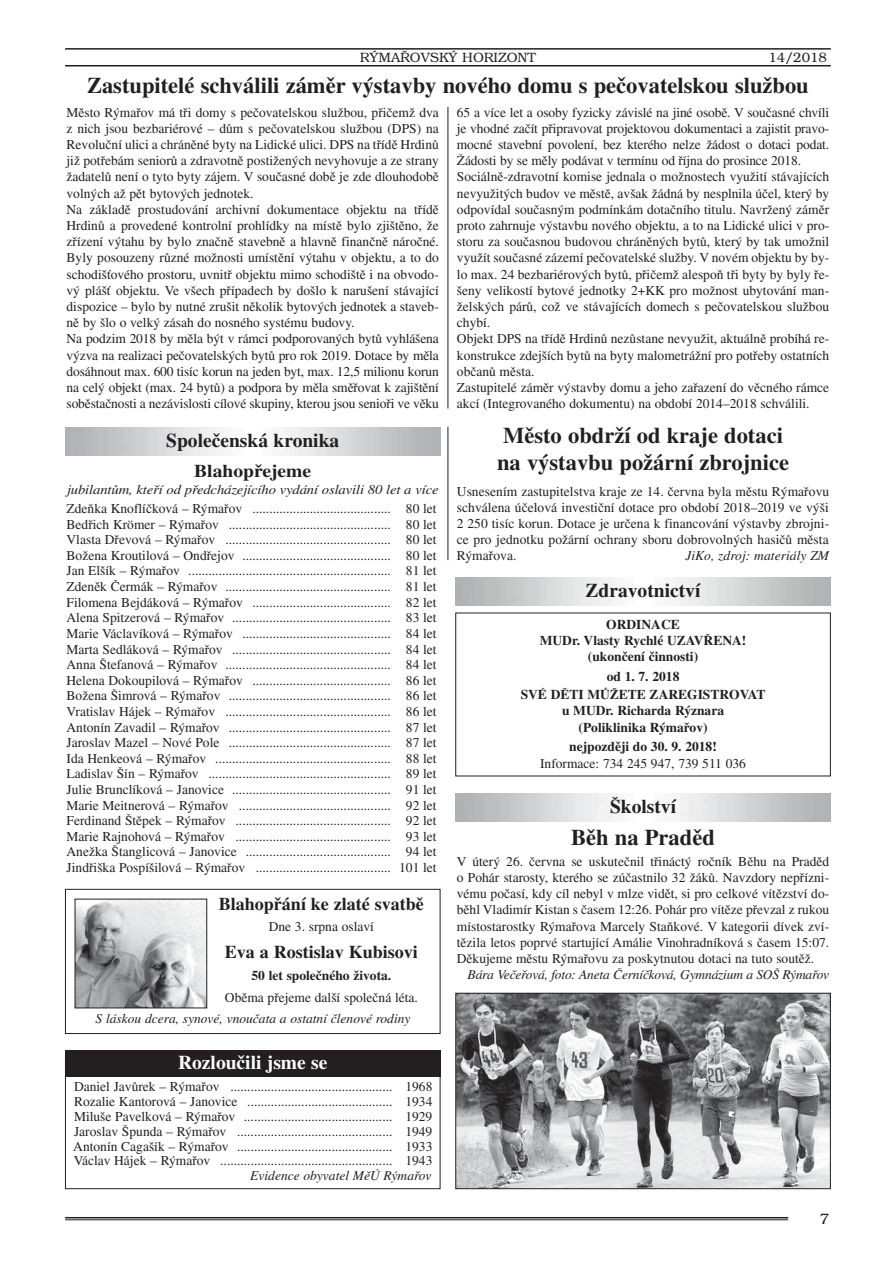
<style>
.page{position:relative;width:893px;height:1271px;background:#fff}
.page>*{position:absolute;margin:0;border:0;box-sizing:border-box;transform-origin:0 0}
.t1{font:700 22.5px/27px "Times CE";color:#231f20}
.t2{font:700 19.5px "Times CE";color:#231f20}
.t3{font:700 19.5px "Times CE";color:#fff}
.t4{font:700 18px "Times CE";color:#231f20}
.t5{font:700 18px "Times CE";color:#231f20;scale:1.09 1}
.t6{font:300 15px "Bookman CE";color:#231f20}
.t7{font:13.5px/16.2px "Times CE";color:#231f20;text-align:justify}
.t8{font:700 13.5px/16.2px "Times CE";color:#231f20;text-align:center}
.t9{font:italic 13.5px "Times CE";letter-spacing:-.01em;color:#231f20}
.t10{font:italic 13.5px "Times CE";letter-spacing:-.01em;color:#231f20;scale:1.09 1}
.t11{font:300 13.5px "Bookman CE";color:#231f20}
</style>
<div class="page">
<hr style="left:65px;top:48px;width:765px;height:2px;background:#231f20">
<hr style="left:65px;top:65px;width:765px;height:1px;background:#231f20">
<hr style="left:65px;top:1216px;width:723px;height:2px;background:#231f20">
<hr style="left:65px;top:1219px;width:723px;height:1px;background:#231f20">
<img style="left:457px;top:994px;width:371px;height:192px">
<div style="left:455px;top:992px;width:375px;height:196px;border:1px solid #231f20"></div>
<svg style="left:65px;top:898px;width:376px;height:291px"></svg>
<div style="left:65px;top:1049px;width:375px;height:27px;background:#231f20"></div>
<hr style="left:447px;top:107px;width:1px;height:301px;background:#231f20">
<hr style="left:447px;top:426px;width:1px;height:134px;background:#231f20">
<p class="t11" style="left:360px;top:52px;width:177px">RÝMAŘOVSKÝ HORIZONT</p>
<p class="t11" style="left:768px;top:52px;width:60px">14/2018</p>
<h1 class="t1" style="left:87px;top:74px;width:723px">Zastupitelé schválili zámûr v˘stavby nového domu s peãovatelskou sluÏbou</h1>
<p class="t7" style="left:67px;top:105px;width:374px;text-align:left">Mûsto R˘mafiov má tfii domy s peãovatelskou sluÏbou, pfiiãemÏ dva z nich jsou bezbariérové – dÛm s peãovatelskou sluÏbou (DPS) na Revoluãní ulici a chránûné byty na Lidické ulici. DPS na tfiídû HrdinÛ jiÏ potfiebám seniorÛ a zdravotnû postiÏen˘ch nevyhovuje a ze strany ÏadatelÛ není o tyto byty zájem. V souãasné dobû je zde dlouhodobû voln˘ch aÏ pût bytov˘ch jednotek.<br>Na základû prostudování archivní dokumentace objektu na tfiídû HrdinÛ a provedené kontrolní prohlídky na místû bylo zji‰tûno, Ïe zfiízení v˘tahu by bylo znaãnû stavebnû a hlavnû finanãnû nároãné.<br>Byly posouzeny rÛzné moÏnosti umístûní v˘tahu v objektu, a to do schodi‰Èového prostoru, uvnitfi objektu mimo schodi‰tû i na obvodo&shy;v˘ plá‰È objektu. Ve v‰ech pfiípadech by do‰lo k naru‰ení stávající dispozice – bylo by nutné zru‰it nûkolik bytov˘ch jednotek a staveb&shy;nû by ‰lo o velk˘ zásah do nosného systému budovy.<br>Na podzim 2018 by mûla b˘t v rámci podporovan˘ch bytÛ vyhlá‰ena v˘zva na realizaci peãovatelsk˘ch bytÛ pro rok 2019. Dotace by mûla dosáhnout max. 600 tisíc korun na jeden byt, max. 12,5 milionu korun na cel˘ objekt (max. 24 bytÛ) a podpora by mûla smûfiovat k zaji‰tûní sobûstaãnosti a nezávislosti cílové skupiny, kterou jsou seniofii ve vûku</p>
<p class="t7" style="left:457px;top:105px;width:374px;text-align:left">65 a více let a osoby fyzicky závislé na jiné osobû. V souãasné chvíli je vhodné zaãít pfiipravovat projektovou dokumentaci a zajistit pravo&shy;mocné stavební povolení, bez kterého nelze Ïádost o dotaci podat.<br>Îádosti by se mûly podávat v termínu od fiíjna do prosince 2018.<br>Sociálnû-zdravotní komise jednala o moÏnostech vyuÏití stávajících nevyuÏit˘ch budov ve mûstû, av‰ak Ïádná by nesplnila úãel, kter˘ by odpovídal souãasn˘m podmínkám dotaãního titulu. NavrÏen˘ zámûr proto zahrnuje v˘stavbu nového objektu, a to na Lidické ulici v pro&shy;storu za souãasnou budovou chránûn˘ch bytÛ, kter˘ by tak umoÏnil vyuÏít souãasné zázemí peãovatelské sluÏby. V novém objektu by by&shy;lo max. 24 bezbariérov˘ch bytÛ, pfiiãemÏ alespoÀ tfii byty by byly fie-‰eny velikostí bytové jednotky 2+KK pro moÏnost ubytování man-Ïelsk˘ch párÛ, coÏ ve stávajících domech s peãovatelskou sluÏbou chybí.<br>Objekt DPS na tfiídû HrdinÛ nezÛstane nevyuÏit, aktuálnû probíhá re&shy;konstrukce zdej‰ích bytÛ na byty malometráÏní pro potfieby ostatních obãanÛ mûsta.<br>Zastupitelé zámûr v˘stavby domu a jeho zafiazení do vûcného rámce akcí (Integrovaného dokumentu) na období 2014–2018 schválili.</p>
<h2 class="t2" style="left:166px;top:432px;width:174px">Spoleãenská kronika</h2>
<h3 class="t5" style="left:194px;top:464px;width:109px">Blahopfiejeme</h3>
<p class="t10" style="left:67px;top:484px;width:342px">jubilantÛm, ktefií od pfiedcházejícího vydání oslavili 80 let a více</p>
<p class="t7" style="left:67px;top:502px;width:371px;line-height:15.6px">ZdeÀka Knoflíãková – R˘mafiov ......................................... 80 let Bedfiich Krömer – R˘mafiov ................................................ 80 let Vlasta Dfievová – R˘mafiov ................................................. 80 let BoÏena Kroutilová – Ondfiejov ............................................ 80 let Jan El‰ík – R˘mafiov ............................................................ 81 let Zdenûk âermák – R˘mafiov ................................................. 81 let Filomena Bejdáková – R˘mafiov ......................................... 82 let Alena Spitzerová – R˘mafiov ............................................... 83 let Marie Václavíková – R˘mafiov ............................................ 84 let Marta Sedláková – R˘mafiov ............................................... 84 let Anna ·tefanová – R˘mafiov ................................................. 84 let Helena Dokoupilová – R˘mafiov ......................................... 86 let BoÏena ·imrová – R˘mafiov ................................................ 86 let Vratislav Hájek – R˘mafiov ................................................. 86 let Antonín Zavadil – R˘mafiov ................................................ 87 let Jaroslav Mazel – Nové Pole ................................................ 87 let Ida Henkeová – R˘mafiov .................................................... 88 let Ladislav ·ín – R˘mafiov ...................................................... 89 let Julie Brunclíková – Janovice ............................................... 91 let Marie Meitnerová – R˘mafiov ............................................. 92 let Ferdinand ·tûpek – R˘mafiov .............................................. 92 let Marie Rajnohová – R˘mafiov .............................................. 93 let AneÏka ·tanglicová – Janovice ........................................... 94 let Jindfii‰ka Pospí‰ilová – R˘mafiov ........................................ 101 let</p>
<h3 class="t4" style="left:219px;top:896px;width:206px">Blahopfiání ke zlaté svatbû</h3>
<p class="t7" style="left:269px;top:920px;width:107px">Dne 3. srpna oslaví</p>
<h3 class="t4" style="left:225px;top:945px;width:194px">Eva a Rostislav Kubisovi</h3>
<p class="t8" style="left:251px;top:968px;width:141px">50 let spoleãného Ïivota.</p>
<p class="t7" style="left:225px;top:990px;width:194px">Obûma pfiejeme dal‰í spoleãná léta.</p>
<p class="t9" style="left:96px;top:1012px;width:316px">S láskou dcera, synové, vnouãata a ostatní ãlenové rodiny</p>
<h2 class="t3" style="left:178px;top:1054px;width:151px">Rozlouãili jsme se</h2>
<p class="t7" style="left:73px;top:1080px;width:361px;line-height:14.9px">Daniel JavÛrek – R˘mafiov ................................................ 1968<br>Rozalie Kantorová – Janovice ........................................... 1934<br>Milu‰e Pavelková – R˘mafiov ............................................ 1929<br>Jaroslav ·punda – R˘mafiov .............................................. 1949<br>Antonín Caga‰ík – R˘mafiov .............................................. 1933<br>Václav Hájek – R˘mafiov ................................................... 1943</p>
<p class="t9" style="left:250px;top:1169px;width:183px">Evidence obyvatel MûÚ R˘mafiov</p>
<h1 class="t1" style="left:497px;top:424px;width:293px">Mûsto obdrÏí od kraje dotaci na v˘stavbu poÏární zbrojnice</h1>
<p class="t7" style="left:457px;top:484px;width:374px">Usnesením zastupitelstva kraje ze 14. ãervna byla mûstu R˘mafiovu schválena úãelová investiãní dotace pro období 2018–2019 ve v˘‰i 2 250 tisíc korun. Dotace je urãena k financování v˘stavby zbrojni&shy;ce pro jednotku poÏární ochrany sboru dobrovoln˘ch hasiãÛ mûsta R˘mafiova.</p>
<p class="t9" style="left:685px;top:550px;width:145px">JiKo, zdroj: materiály ZM</p>
<h2 class="t2" style="left:585px;top:582px;width:116px">Zdravotnictví</h2>
<p class="t8" style="left:540px;top:617px;width:208px">ORDINACE<br>MUDr. Vlasty Rychlé UZAV¤ENA! (ukonãení ãinnosti)</p>
<p class="t8" style="left:520px;top:668px;width:246px;line-height:18.3px">od 1. 7. 2018<br>SVÉ DùTI MÒÎETE ZAREGISTROVAT</p>
<p class="t8" style="left:562px;top:704px;width:164px">u MUDr. Richarda R˘znara (Poliklinika R˘mafiov)</p>
<p class="t8" style="left:569px;top:740px;width:149px">nejpozdûji do 30. 9. 2018!</p>
<p class="t7" style="left:540px;top:756px;width:207px">Informace: 734 245 947, 739 511 036</p>
<h2 class="t2" style="left:610px;top:798px;width:68px">·kolství</h2>
<h1 class="t1" style="left:571px;top:826px;width:145px">Bûh na Pradûd</h1>
<p class="t7" style="left:457px;top:854px;width:374px">V úter˘ 26. ãervna se uskuteãnil tfiináct˘ roãník Bûhu na Pradûd o Pohár starosty, kterého se zúãastnilo 32 ÏákÛ. Navzdory nepfiízni&shy;vému poãasí, kdy cíl nebyl v mlze vidût, si pro celkové vítûzství do&shy;bûhl Vladimír Kistan s ãasem 12:26. Pohár pro vítûze pfievzal z rukou místostarostky R˘mafiova Marcely StaÀkové. V kategorii dívek zví&shy;tûzila letos poprvé startující Amálie Vinohradníková s ãasem 15:07.<br>Dûkujeme mûstu R˘mafiovu za poskytnutou dotaci na tuto soutûÏ.</p>
<p class="t9" style="left:467px;top:968px;width:363px">Bára Veãefiová, foto: Aneta âerníãková, Gymnázium a SO· R˘mafiov</p>
<p class="t6" style="left:820px;top:1213px;width:11px">7</p>
</div>
